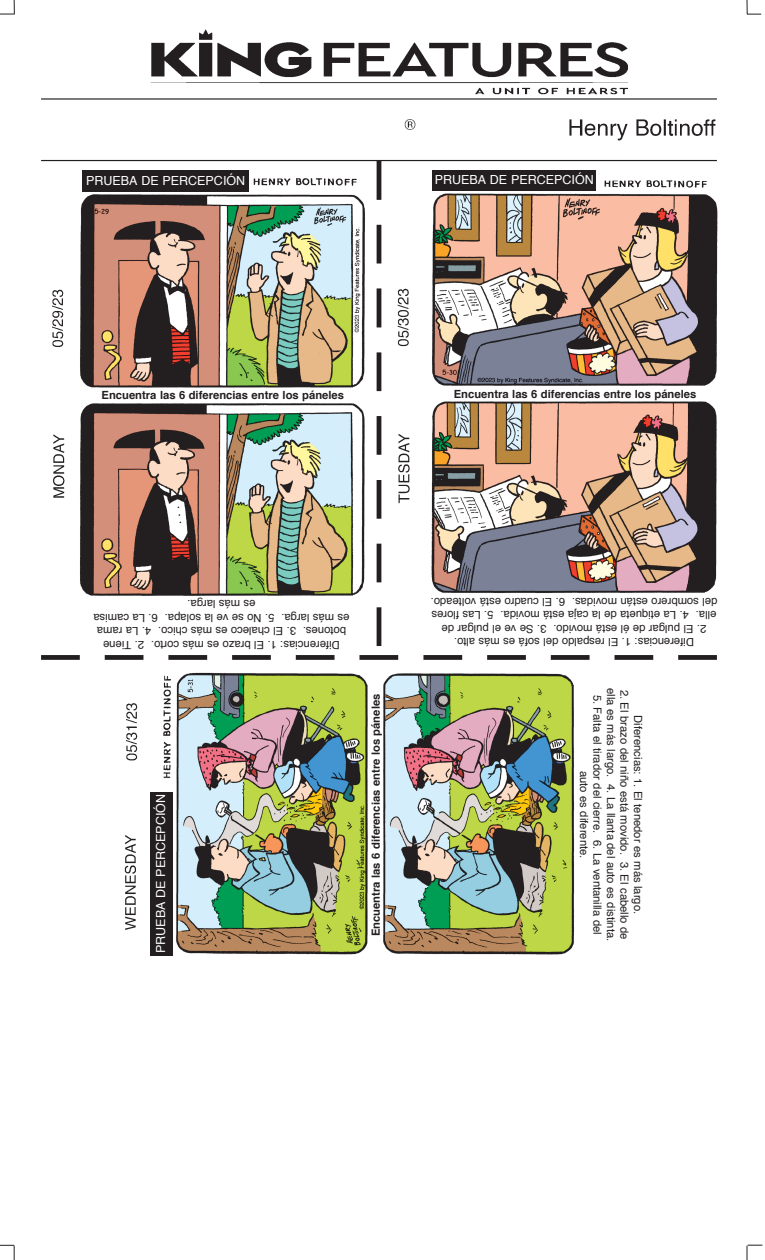
<style>
.page{position:relative;width:765px;height:1260px;background:#fff}
.page>*{position:absolute;margin:0;border:0;box-sizing:border-box;transform-origin:0 0}
.t1{font:12.5px "Helvetica";color:#fff}
.t2{font:11.25px/13.5px "Helvetica";color:#231f20}
.t3{font:700 11.25px "Helvetica";color:#231f20}
</style>
<div class="page">
<img style="left:41px;top:0;width:721px;height:956px">
<img style="left:176px;top:672px;width:400px;height:284px">
<img style="left:77px;top:193px;width:289px;height:404px">
<img style="left:429px;top:193px;width:289px;height:401px">
<svg style="left:0;top:0;width:15px;height:15px"></svg>
<svg style="left:747px;top:0;width:14px;height:15px"></svg>
<svg style="left:747px;top:1245px;width:15px;height:15px"></svg>
<svg style="left:0;top:1245px;width:15px;height:15px"></svg>
<div style="left:83px;top:170px;width:166px;height:22px;background:#231f20"></div>
<div style="left:432px;top:171px;width:164px;height:20px;background:#231f20"></div>
<div style="left:151px;top:792px;width:22px;height:163px;background:#231f20"></div>
<p class="t1" style="left:86px;top:175px;width:161px">PRUEBA DE PERCEPCIÓN</p>
<p class="t1" style="left:435px;top:175px;width:161px">PRUEBA DE PERCEPCIÓN</p>
<p class="t3" style="left:102px;top:391px;width:244px">Encuentra las 6 diferencias entre los páneles</p>
<p class="t3" style="left:454px;top:390px;width:244px">Encuentra las 6 diferencias entre los páneles</p>
<p class="t2" style="left:256px;top:610px;width:70px;rotate:-180deg">se m sá .agral</p>
<p class="t2" style="left:158px;top:624px;width:66px;rotate:-180deg">aL. 6 ma c as i</p>
<p class="t2" style="left:274px;top:624px;width:111px;rotate:-180deg">N. 5 o es ev a l . apa l os</p>
<p class="t2" style="left:350px;top:624px;width:70px;rotate:-180deg">se m sá .agral</p>
<p class="t2" style="left:296px;top:637px;width:139px;rotate:-180deg">E. 3 oce l ahcl se m sá . oc i hc</p>
<p class="t2" style="left:346px;top:637px;width:45px;rotate:-180deg">. seno t ob</p>
<p class="t2" style="left:151px;top:651px;width:56px;text-indent:-189px;rotate:-180deg">D E. 1: sa i cne r e f i oza r bl se m sá . o t r oc<br>aL. 4 ma r a</p>
<p class="t2" style="left:144px;top:651px;width:42px;rotate:-180deg">T. 2 ene i</p>
<p class="t1" style="left:156px;top:953px;width:161px;rotate:-90deg">PRUEBA DE PERCEPCIÓN</p>
<p class="t3" style="left:371px;top:936px;width:244px;rotate:-90deg">Encuentra las 6 diferencias entre los páneles</p>
<p class="t2" style="left:565px;top:608px;width:136px;rotate:-180deg">E. 6 o r daucl á t se . odae t l ov</p>
<p class="t2" style="left:717px;top:608px;width:147px;rotate:-180deg">mosl ed o r e r b ná t se m . sad i vo</p>
<p class="t2" style="left:493px;top:621px;width:63px;rotate:-180deg">saL. 5 sero l f</p>
<p class="t2" style="left:689px;top:621px;width:190px;rotate:-180deg">aL. 4 ateuqi te ed al ajac átse m .adi vo</p>
<p class="t2" style="left:716px;top:621px;width:22px;rotate:-180deg">.al le</p>
<p class="t2" style="left:546px;top:648px;width:106px;text-indent:-148px;rotate:-180deg">D E. 1: sa i cne r e f i od l apse r l á f osl ed se m sá . o t l a<br>S. 3 e ev r ag l upl e ed</p>
<p class="t2" style="left:706px;top:635px;width:155px;rotate:-180deg">E. 2 r ag l upl ed á t sel é m . od i vo</p>
<p class="t2" style="left:630px;top:688px;width:254px;rotate:90deg">2. El brazo del niño está movido. 3. El cabello de ella es más largo. 4. La llanta del auto es distinta.</p>
<p class="t2" style="left:603px;top:695px;width:242px;text-align:center;rotate:90deg">5. Falta el tirador del cierre. 6. La ventanilla del auto es diferente.</p>
<p class="t2" style="left:644px;top:715px;width:200px;rotate:90deg">Diferencias: 1. El tenedor es más largo.</p>
</div>
